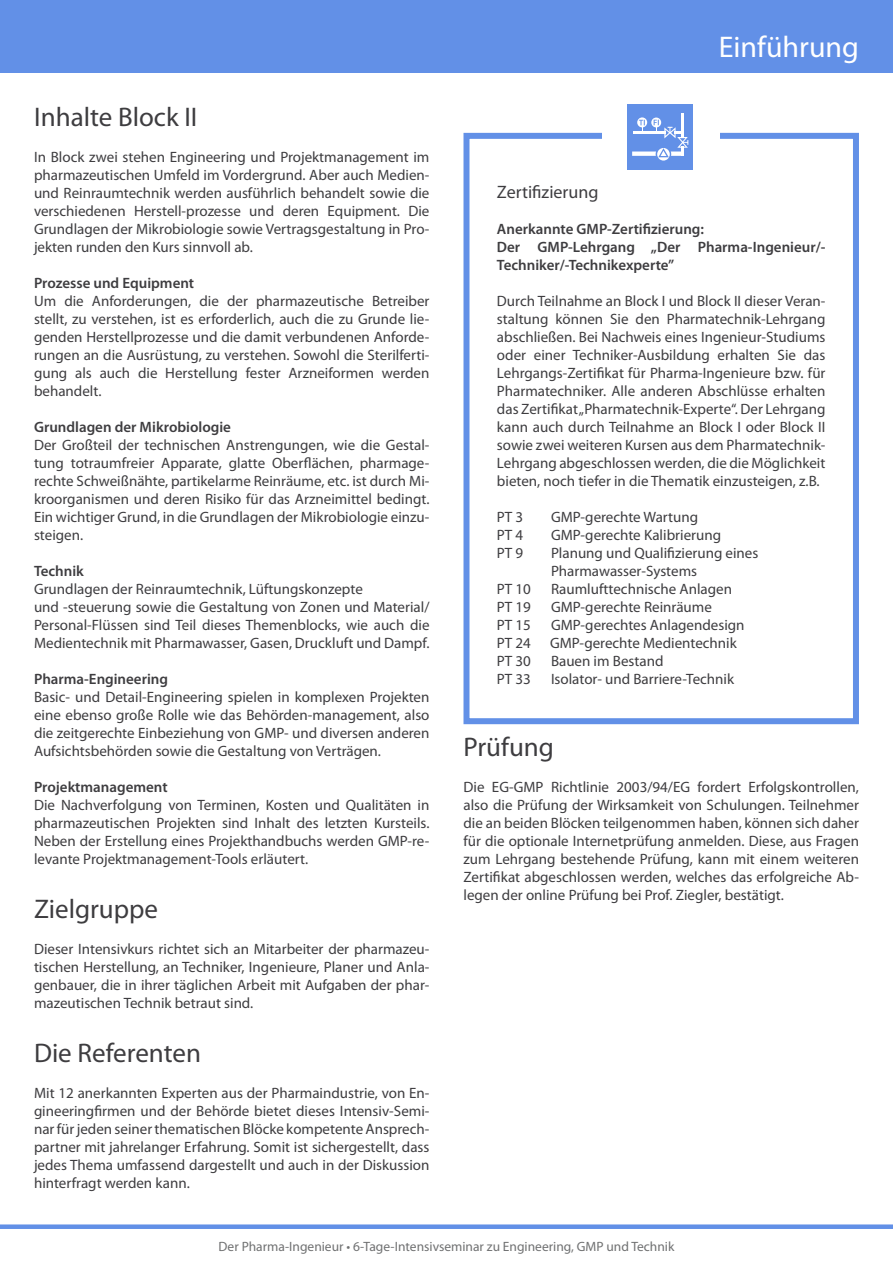
<style>
.page{position:relative;width:893px;height:1263px;background:#fff}
.page>*{position:absolute;margin:0;border:0;box-sizing:border-box;transform-origin:0 0}
.t1{font:30px "Myriad Pro";color:#fff}
.t2{font:27px "Myriad Pro";color:#3e3d40}
.t3{font:18px "Myriad Pro";color:#3e3d40}
.t4{font:15px/18px "Myriad Pro";color:#3e3d40;text-align:justify}
.t5{font:600 15px/18px "Myriad Pro";color:#3e3d40}
.t6{font:13.5px "Myriad Pro";color:#707172}
</style>
<div class="page">
<div style="left:0;top:0;width:893px;height:72px;background:#6290e7"></div>
<div style="left:0;top:1224px;width:893px;height:5px;background:#6290e7"></div>
<div style="left:463px;top:133px;width:396px;height:591px;border:6px solid #6290e7"></div>
<div style="left:603px;top:125px;width:117px;height:31px;background:#fff"></div>
<div style="left:628px;top:104px;width:65px;height:65px;background:#6290e7"></div>
<hr style="left:681px;top:114px;width:3px;height:24px;background:#fff">
<svg style="left:632px;top:117px;width:56px;height:44px"></svg>
<h2 class="t2" style="left:34px;top:102px;width:165px">Inhalte Block II</h2>
<p class="t4" style="left:34px;top:148px;width:397px">In Block zwei stehen Engineering und Projektmanagement im pharmazeutischen Umfeld im Vordergrund. Aber auch Medien&shy;und Reinraumtechnik werden ausführlich behandelt sowie die verschiedenen Herstell-prozesse und deren Equipment. Die Grundlagen der Mikrobiologie sowie Vertragsgestaltung in Pro&shy;jekten runden den Kurs sinnvoll ab.</p>
<p class="t5" style="left:34px;top:274px;width:162px">Prozesse und Equipment</p>
<p class="t4" style="left:34px;top:292px;width:397px">Um die Anforderungen, die der pharmazeutische Betreiber stellt, zu verstehen, ist es erforderlich, auch die zu Grunde lie&shy;genden Herstellprozesse und die damit verbundenen Anforde&shy;rungen an die Ausrüstung, zu verstehen. Sowohl die Sterilferti&shy;gung als auch die Herstellung fester Arzneiformen werden behandelt.</p>
<p class="t5" style="left:34px;top:418px;width:198px">Grundlagen der Mikrobiologie</p>
<p class="t4" style="left:34px;top:436px;width:397px">Der Großteil der technischen Anstrengungen, wie die Gestal&shy;tung totraumfreier Apparate, glatte Oberflächen, pharmage&shy;rechte Schweißnähte, partikelarme Reinräume, etc. ist durch Mi&shy;kroorganismen und deren Risiko für das Arzneimittel bedingt.<br>Ein wichtiger Grund, in die Grundlagen der Mikrobiologie einzu&shy;steigen.</p>
<p class="t5" style="left:34px;top:562px;width:51px">Technik</p>
<p class="t4" style="left:34px;top:580px;width:397px;text-align:left">Grundlagen der Reinraumtechnik, Lüftungskonzepte<br>und -steuerung sowie die Gestaltung von Zonen und Material/ Personal-Flüssen sind Teil dieses Themenblocks, wie auch die Medientechnik mit Pharmawasser, Gasen, Druckluft und Dampf.</p>
<p class="t5" style="left:34px;top:670px;width:136px">Pharma-Engineering</p>
<p class="t4" style="left:34px;top:688px;width:397px">Basic- und Detail-Engineering spielen in komplexen Projekten eine ebenso große Rolle wie das Behörden-management, also die zeitgerechte Einbeziehung von GMP- und diversen anderen Aufsichtsbehörden sowie die Gestaltung von Verträgen.</p>
<p class="t5" style="left:34px;top:778px;width:135px">Projektmanagement</p>
<p class="t4" style="left:34px;top:796px;width:397px">Die Nachverfolgung von Terminen, Kosten und Qualitäten in pharmazeutischen Projekten sind Inhalt des letzten Kursteils.<br>Neben der Erstellung eines Projekthandbuchs werden GMP-re&shy;levante Projektmanagement-Tools erläutert.</p>
<h2 class="t2" style="left:34px;top:894px;width:126px">Zielgruppe</h2>
<p class="t4" style="left:34px;top:940px;width:397px">Dieser Intensivkurs richtet sich an Mitarbeiter der pharmazeu&shy;tischen Herstellung, an Techniker, Ingenieure, Planer und Anla&shy;genbauer, die in ihrer täglichen Arbeit mit Aufgaben der phar&shy;mazeutischen Technik betraut sind.</p>
<h2 class="t2" style="left:34px;top:1038px;width:169px">Die Referenten</h2>
<p class="t4" style="left:34px;top:1084px;width:397px">Mit 12 anerkannten Experten aus der Pharmaindustrie, von En&shy;gineeringfirmen und der Behörde bietet dieses Intensiv-Semi&shy;nar für jeden seiner thematischen Blöcke kompetente Ansprech&shy;partner mit jahrelanger Erfahrung. Somit ist sichergestellt, dass jedes Thema umfassend dargestellt und auch in der Diskussion hinterfragt werden kann.</p>
<h1 class="t1" style="left:719px;top:30px;width:142px">Einführung</h1>
<p class="t3" style="left:497px;top:182px;width:103px">Zertifizierung</p>
<p class="t5" style="left:497px;top:220px;width:330px">Anerkannte GMP-Zertifizierung:<br>Der GMP-Lehrgang „Der Pharma-Ingenieur/-<br>Techniker/-Technikexperte”</p>
<p class="t4" style="left:497px;top:292px;width:330px">Durch Teilnahme an Block I und Block II dieser Veran&shy;staltung können Sie den Pharmatechnik-Lehrgang abschließen. Bei Nachweis eines Ingenieur-Studiums oder einer Techniker-Ausbildung erhalten Sie das Lehrgangs-Zertifikat für Pharma-Ingenieure bzw. für Pharmatechniker. Alle anderen Abschlüsse erhalten das Zertifikat „Pharmatechnik-Experte“. Der Lehrgang kann auch durch Teilnahme an Block I oder Block II sowie zwei weiteren Kursen aus dem Pharmatechnik-Lehrgang abgeschlossen werden, die die Möglichkeit bieten, noch tiefer in die Thematik einzusteigen, z.B.</p>
<p class="t4" style="left:497px;top:508px;width:28px">PT 3</p>
<p class="t4" style="left:551px;top:508px;width:149px">GMP-gerechte Wartung</p>
<p class="t4" style="left:497px;top:526px;width:28px">PT 4</p>
<p class="t4" style="left:551px;top:526px;width:172px">GMP-gerechte Kalibrierung</p>
<p class="t4" style="left:497px;top:544px;width:28px">PT 9</p>
<p class="t4" style="left:551px;top:544px;width:209px">Planung und Qualifizierung eines<br>Pharmawasser-Systems</p>
<p class="t4" style="left:497px;top:580px;width:36px">PT 10</p>
<p class="t4" style="left:551px;top:580px;width:183px">Raumlufttechnische Anlagen</p>
<p class="t4" style="left:497px;top:598px;width:36px">PT 19</p>
<p class="t4" style="left:551px;top:598px;width:162px">GMP-gerechte Reinräume</p>
<p class="t4" style="left:497px;top:616px;width:36px">PT 15</p>
<p class="t4" style="left:551px;top:616px;width:195px">GMP-gerechtes Anlagendesign</p>
<p class="t4" style="left:497px;top:634px;width:36px">PT 24</p>
<p class="t4" style="left:550px;top:634px;width:188px">GMP-gerechte Medientechnik</p>
<p class="t4" style="left:497px;top:652px;width:36px">PT 30</p>
<p class="t4" style="left:551px;top:652px;width:114px">Bauen im Bestand</p>
<p class="t4" style="left:497px;top:670px;width:36px">PT 33</p>
<p class="t4" style="left:551px;top:670px;width:185px">Isolator- und Barriere-Technik</p>
<h2 class="t2" style="left:463px;top:732px;width:92px">Prüfung</h2>
<p class="t4" style="left:463px;top:778px;width:397px">Die EG-GMP Richtlinie 2003/94/EG fordert Erfolgskontrollen, also die Prüfung der Wirksamkeit von Schulungen. Teilnehmer die an beiden Blöcken teilgenommen haben, können sich daher für die optionale Internetprüfung anmelden. Diese, aus Fragen zum Lehrgang bestehende Prüfung, kann mit einem weiteren Zertifikat abgeschlossen werden, welches das erfolgreiche Ab&shy;legen der online Prüfung bei Prof. Ziegler, bestätigt.</p>
<p class="t6" style="left:219px;top:1239px;width:457px">Der Pharma-Ingenieur • 6-Tage-Intensivseminar zu Engineering, GMP und Technik</p>
</div>
